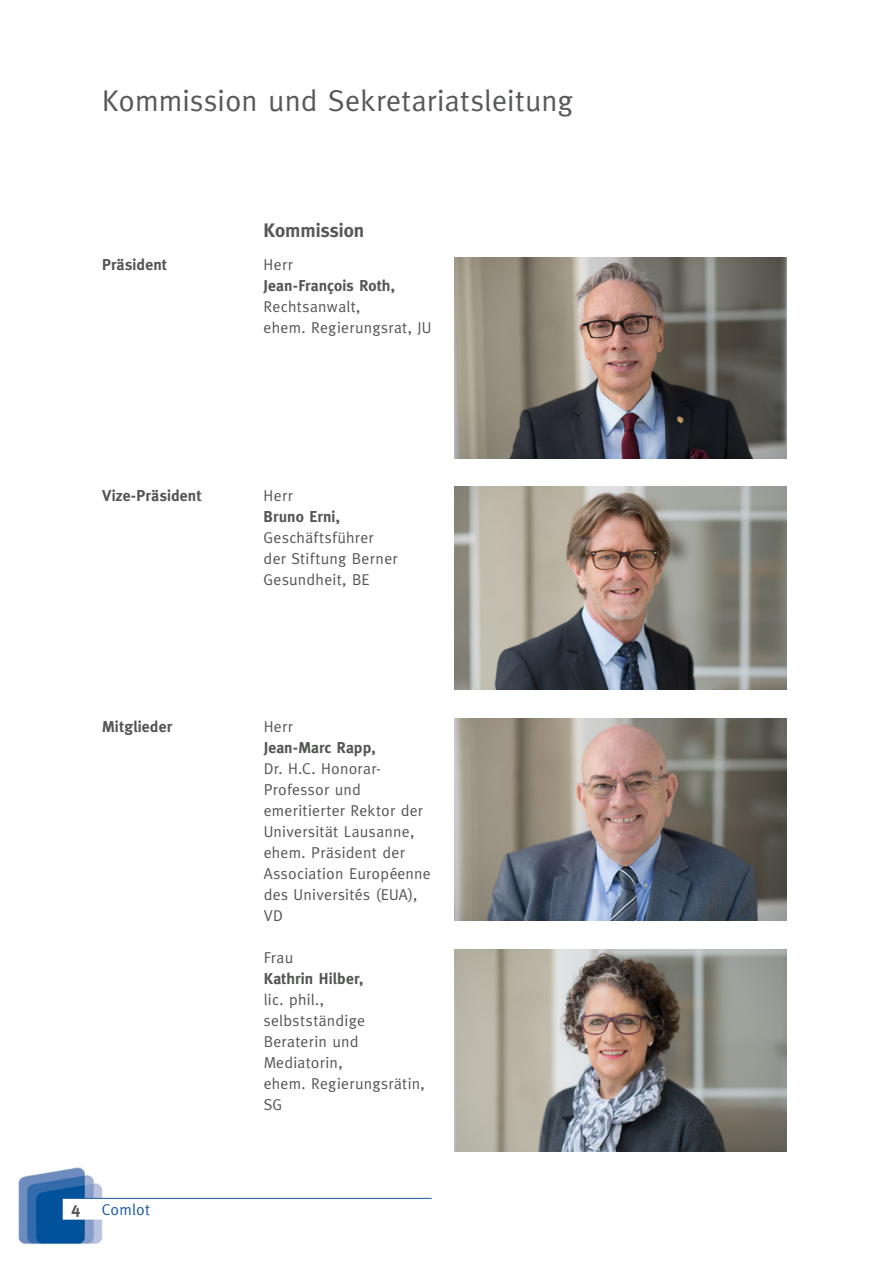
<style>
.page{position:relative;width:893px;height:1263px;background:#fff}
.page>*{position:absolute;margin:0;border:0;box-sizing:border-box;transform-origin:0 0}
.t1{font:30px "Meta";letter-spacing:.01em;color:#57585a}
.t2{font:700 19.5px "Meta";color:#57585a}
.t3{font:700 16.5px "Meta";color:#535653}
.t4{font:15.75px/21px "Meta";letter-spacing:.02em;color:#535653}
.t5{font:700 15.75px "Meta";letter-spacing:.005em;color:#535653}
.t6{font:15.75px "Meta";letter-spacing:.02em;color:#1c5aa7}
</style>
<div class="page">
<img style="left:18px;top:1167px;width:88px;height:78px">
<svg style="left:63px;top:1198px;width:43px;height:21px"></svg>
<hr style="left:88px;top:1198px;width:344px;height:1px;background:#1c5aa7">
<img style="left:455px;top:257px;width:332px;height:202px">
<img style="left:455px;top:487px;width:332px;height:203px">
<img style="left:455px;top:949px;width:332px;height:202px">
<img style="left:455px;top:718px;width:332px;height:203px">
<h1 class="t1" style="left:102px;top:83px;width:472px">Kommission und Sekretariatsleitung</h1>
<p class="t2" style="left:264px;top:219px;width:102px">Kommission</p>
<p class="t5" style="left:102px;top:255px;width:66px">Präsident</p>
<p class="t4" style="left:264px;top:253px;width:31px">Herr</p>
<p class="t5" style="left:264px;top:276px;width:133px">Jean-François Roth,</p>
<p class="t4" style="left:264px;top:295px;width:169px">Rechtsanwalt,<br>ehem. Regierungsrat, JU</p>
<p class="t5" style="left:102px;top:486px;width:101px">Vize-Präsident</p>
<p class="t4" style="left:264px;top:484px;width:31px">Herr</p>
<p class="t5" style="left:264px;top:507px;width:78px">Bruno Erni,</p>
<p class="t4" style="left:264px;top:526px;width:135px">Geschäftsführer der Stiftung Berner<br>Gesundheit, BE</p>
<p class="t5" style="left:102px;top:717px;width:71px">Mitglieder</p>
<p class="t4" style="left:264px;top:715px;width:31px">Herr</p>
<p class="t5" style="left:264px;top:738px;width:113px">Jean-Marc Rapp,</p>
<p class="t4" style="left:264px;top:757px;width:169px">Dr. H.C. Honorar-<br>Professor und emeritierter Rektor der<br>Universität Lausanne, ehem. Präsident der<br>Association Européenne des Universités (EUA),<br>VD</p>
<p class="t4" style="left:264px;top:946px;width:31px">Frau</p>
<p class="t5" style="left:264px;top:969px;width:101px">Kathrin Hilber,</p>
<p class="t4" style="left:264px;top:988px;width:163px">lic. phil., selbstständige<br>Beraterin und<br>Mediatorin,<br>ehem. Regierungsrätin,<br>SG</p>
<p class="t3" style="left:71px;top:1199px;width:10px">4</p>
<p class="t6" style="left:102px;top:1201px;width:50px">Comlot</p>
</div>
